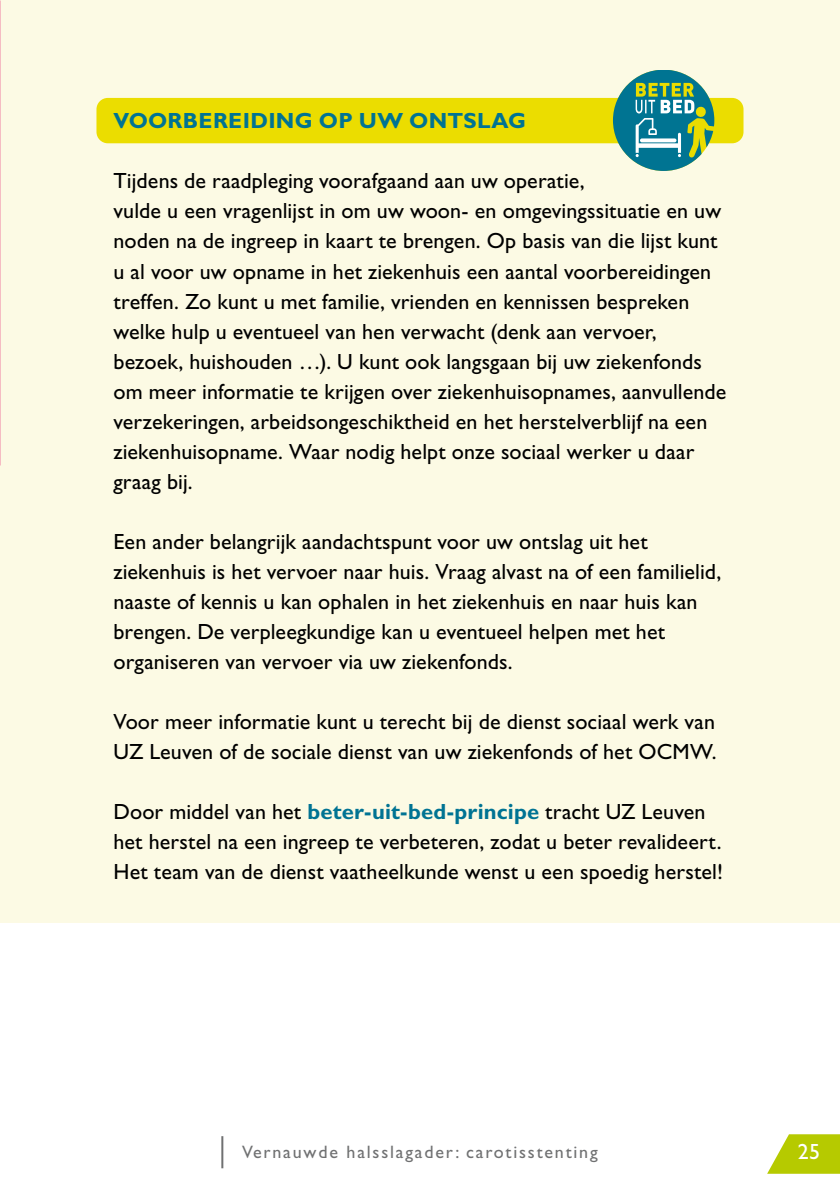
<style>
.page{position:relative;width:840px;height:1191px;background:#fff}
.page>*{position:absolute;margin:0;border:0;box-sizing:border-box;transform-origin:0 0}
.t1{font:22px/30px "Gill Sans Std";letter-spacing:.005em;color:#000}
.t2{font:700 22px "Gill Sans Std";letter-spacing:.01em;color:#007393}
.t3{font:22px "Gill Sans Std";color:#fff}
.t4{font:18px "Gill Sans Std";letter-spacing:.1em;color:#707172}
.s1{font-weight:700;color:#007393}
</style>
<div class="page">
<hr style="left:221px;top:1136px;width:2px;height:32px;background:#707172">
<svg style="left:767px;top:1134px;width:72px;height:39px"></svg>
<div style="left:0;top:0;width:839px;height:922px;background:#fcfae4"></div>
<div style="left:96px;top:98px;width:647px;height:45px;background:#ebdd00;border-radius:11px"></div>
<svg style="left:612px;top:70px;width:102px;height:101px"></svg>
<svg style="left:639px;top:138px;width:37px;height:4px"></svg>
<p class="t2" style="left:113px;top:108px;width:414px">VOORBEREIDING OP UW ONTSLAG</p>
<p class="t1" style="left:113px;top:166px;width:614px">Tijdens de raadpleging voorafgaand aan uw operatie,<br>vulde u een vragenlijst in om uw woon- en omgevingssituatie en uw noden na de ingreep in kaart te brengen. Op basis van die lijst kunt u al voor uw opname in het ziekenhuis een aantal voorbereidingen treffen. Zo kunt u met familie, vrienden en kennissen bespreken welke hulp u eventueel van hen verwacht (denk aan vervoer, bezoek, huishouden …). U kunt ook langsgaan bij uw ziekenfonds om meer informatie te krijgen over ziekenhuisopnames, aanvullende verzekeringen, arbeidsongeschiktheid en het herstelverblijf na een ziekenhuisopname. Waar nodig helpt onze sociaal werker u daar graag bij.</p>
<p class="t1" style="left:113px;top:526px;width:609px">Een ander belangrijk aandachtspunt voor uw ontslag uit het ziekenhuis is het vervoer naar huis. Vraag alvast na of een familielid, naaste of kennis u kan ophalen in het ziekenhuis en naar huis kan brengen. De verpleegkundige kan u eventueel helpen met het organiseren van vervoer via uw ziekenfonds.</p>
<p class="t1" style="left:113px;top:706px;width:604px">Voor meer informatie kunt u terecht bij de dienst sociaal werk van<br>UZ Leuven of de sociale dienst van uw ziekenfonds of het OCMW.</p>
<p class="t1" style="left:113px;top:796px;width:610px">Door middel van het <span class="s1">beter-uit-bed-principe</span> tracht UZ Leuven het herstel na een ingreep te verbeteren, zodat u beter revalideert.<br>Het team van de dienst vaatheelkunde wenst u een spoedig herstel!</p>
<p class="t4" style="left:242px;top:1141px;width:357px">Vernauwde halsslagader: carotisstenting</p>
<p class="t3" style="left:797px;top:1138px;width:23px">25</p>
</div>
